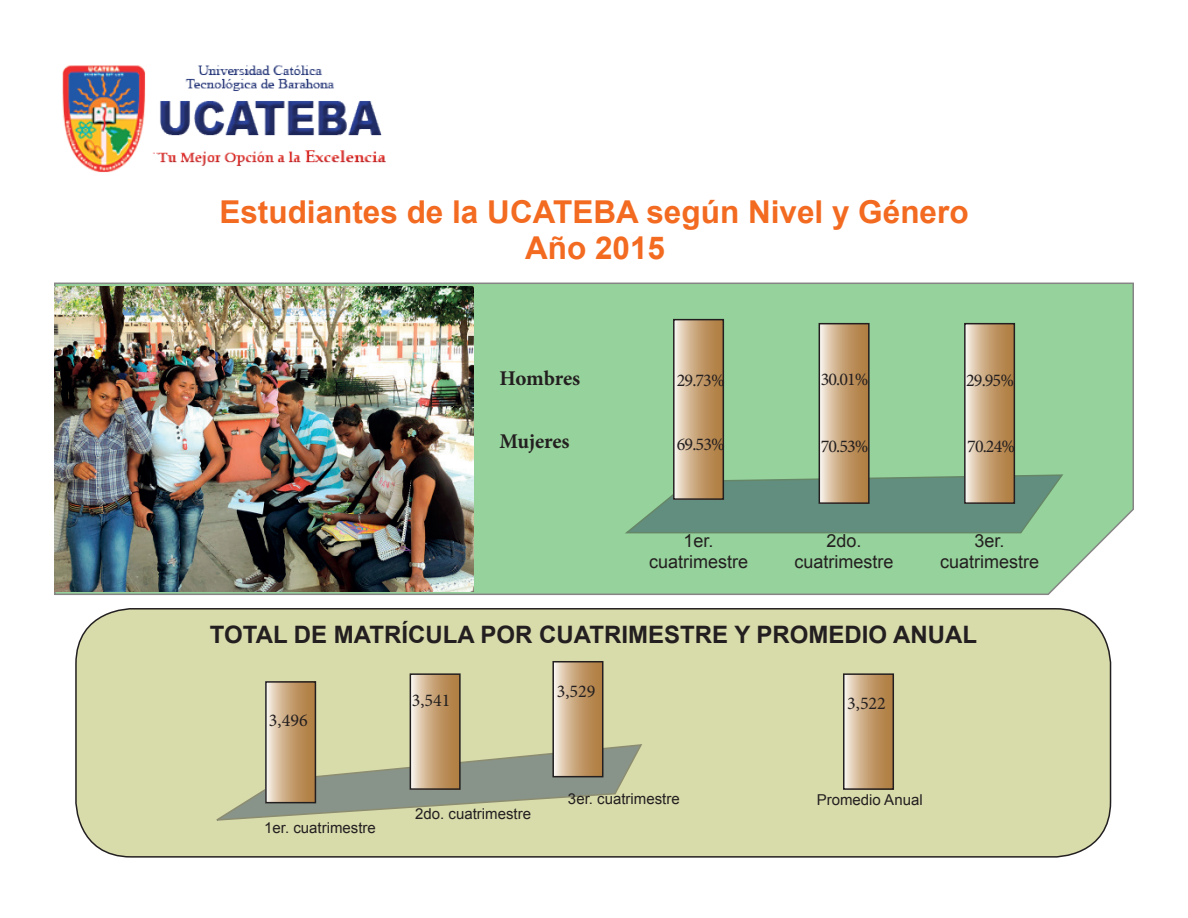
<style>
.page{position:relative;width:1188px;height:918px;background:#fff}
.page>*{position:absolute;margin:0;border:0;box-sizing:border-box;transform-origin:0 0}
.t1{font:700 31.5px/36.2px "Arial";color:#f36a21;text-align:center}
.t2{font:700 24px "Arial";color:#231f20}
.t3{font:700 21px "Minion Pro";letter-spacing:-.005em;color:#231f20}
.t4{font:18px "Minion Pro";letter-spacing:-.05em;color:#231f20}
.t5{font:18px/21.6px "Arial";color:#231f20;text-align:center}
.t6{font:15px "Arial";color:#231f20}
</style>
<div class="page">
<img style="left:62px;top:65px;width:324px;height:107px">
<div style="left:54px;top:282px;width:1080px;height:313px;background:#96d29b"></div>
<div style="left:76px;top:609px;width:1035px;height:248px;background:#d8dcab;border-radius:55px"></div>
<div style="left:75px;top:608px;width:1036px;height:250px;border:2px solid #231f20;border-radius:55px"></div>
<img style="left:54px;top:286px;width:419px;height:305px">
<svg style="left:623px;top:474px;width:442px;height:60px;background:#6c9b84"></svg>
<svg style="left:216px;top:743px;width:426px;height:78px"></svg>
<svg style="left:676px;top:322px;width:45px;height:175px;background:#caa77e"></svg>
<div style="left:673px;top:319px;width:51px;height:181px;border:2px solid #231f20"></div>
<svg style="left:268px;top:684px;width:45px;height:116px;background:#caa77e"></svg>
<div style="left:265px;top:681px;width:51px;height:122px;border:2px solid #231f20"></div>
<svg style="left:822px;top:326px;width:45px;height:175px;background:#c9a67b"></svg>
<div style="left:819px;top:323px;width:51px;height:181px;border:2px solid #231f20"></div>
<svg style="left:413px;top:676px;width:45px;height:111px;background:#c9a67c"></svg>
<div style="left:410px;top:673px;width:51px;height:117px;border:2px solid #231f20"></div>
<svg style="left:967px;top:326px;width:45px;height:175px;background:#caa77e"></svg>
<div style="left:964px;top:323px;width:51px;height:181px;border:2px solid #231f20"></div>
<svg style="left:555px;top:664px;width:45px;height:110px;background:#cba87f"></svg>
<div style="left:552px;top:661px;width:51px;height:116px;border:2px solid #231f20"></div>
<svg style="left:846px;top:676px;width:45px;height:111px;background:#caa77e"></svg>
<div style="left:843px;top:673px;width:51px;height:117px;border:2px solid #231f20"></div>
<h1 class="t1" style="left:219px;top:194px;width:751px">Estudiantes de la UCATEBA según Nivel y Género<br>Año 2015</h1>
<h3 class="t3" style="left:499px;top:363px;width:82px">Hombres</h3>
<h3 class="t3" style="left:499px;top:427px;width:72px">Mujeres</h3>
<p class="t4" style="left:677px;top:369px;width:49px">29.73%</p>
<p class="t4" style="left:821px;top:367px;width:49px">30.01%</p>
<p class="t4" style="left:966px;top:369px;width:49px">29.95%</p>
<p class="t4" style="left:677px;top:432px;width:49px">69.53%</p>
<p class="t4" style="left:821px;top:434px;width:49px">70.53%</p>
<p class="t4" style="left:967px;top:434px;width:49px">70.24%</p>
<p class="t5" style="left:649px;top:529px;width:101px">1er. cuatrimestre</p>
<p class="t5" style="left:795px;top:529px;width:101px">2do. cuatrimestre</p>
<p class="t5" style="left:940px;top:529px;width:101px">3er. cuatrimestre</p>
<h2 class="t2" style="left:210px;top:617px;width:769px">TOTAL DE MATRÍCULA POR CUATRIMESTRE Y PROMEDIO ANUAL</h2>
<p class="t4" style="left:269px;top:708px;width:40px">3,496</p>
<p class="t6" style="left:264px;top:818px;width:113px">1er. cuatrimestre</p>
<p class="t4" style="left:412px;top:688px;width:40px">3,541</p>
<p class="t4" style="left:557px;top:679px;width:40px">3,529</p>
<p class="t4" style="left:847px;top:691px;width:40px">3,522</p>
<p class="t6" style="left:415px;top:803px;width:117px">2do. cuatrimestre</p>
<p class="t6" style="left:568px;top:789px;width:113px">3er. cuatrimestre</p>
<p class="t6" style="left:817px;top:789px;width:107px">Promedio Anual</p>
</div>
